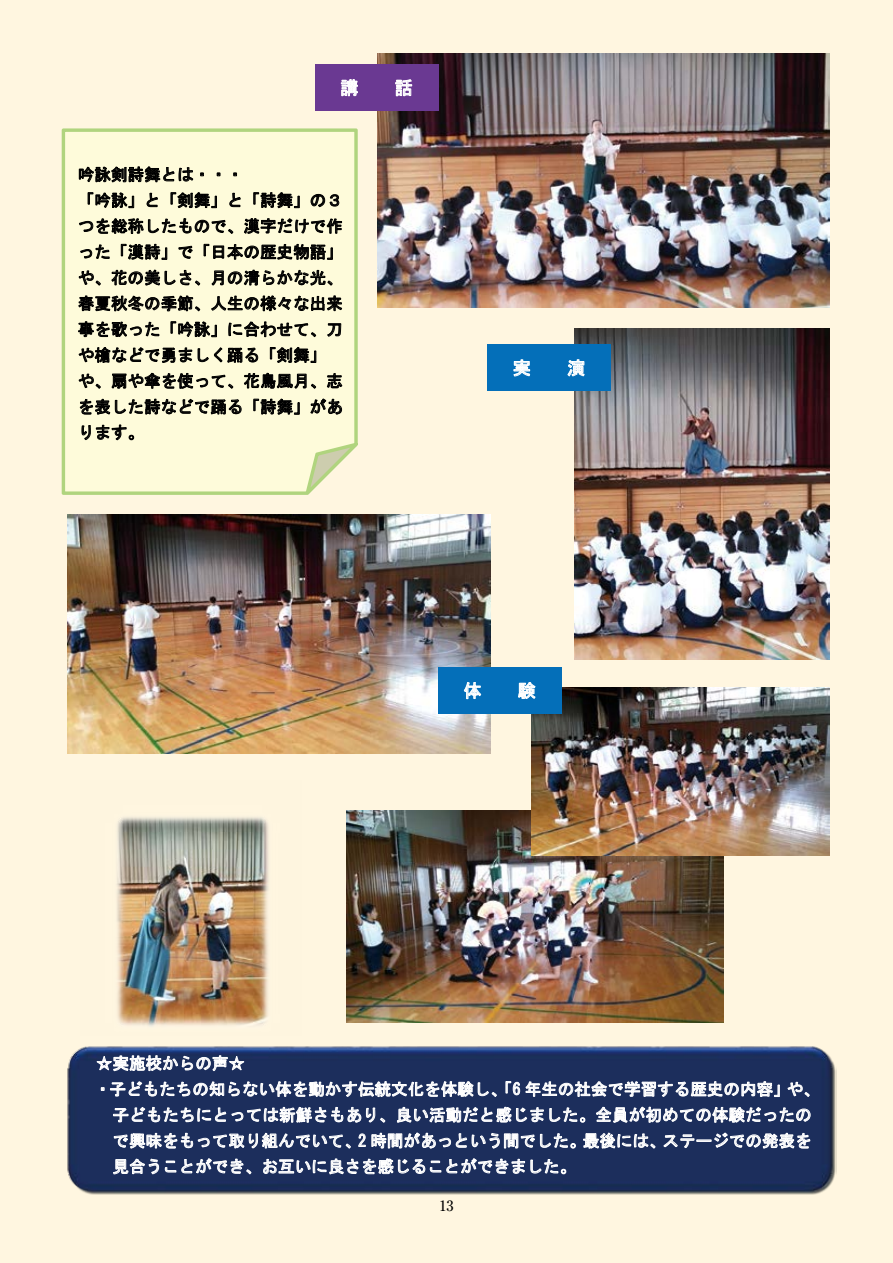
<style>
.page{position:relative;width:893px;height:1263px;background:#fff6e0}
.page>*{position:absolute;margin:0;border:0;box-sizing:border-box;transform-origin:0 0}
.t1{font:18px "MS Gothic";color:#fff}
.t2{font:16.5px "MS Gothic";letter-spacing:.005em;color:#fff}
.t3{font:16.5px/25.8px "MS Gothic";letter-spacing:.005em;color:#000}
.t4{font:15.75px "Century";color:#000}
.t5{font:500 14.25px "Ryumin Pr 6";color:#000}
</style>
<div class="page">
<img style="left:117px;top:817px;width:152px;height:210px">
<img style="left:67px;top:1046px;width:769px;height:149px">
<svg style="left:96px;top:1055px;width:714px;height:125px;background:#415076"></svg>
<img style="left:574px;top:329px;width:256px;height:330px">
<div style="left:487px;top:344px;width:124px;height:47px;background:#046fb9"></div>
<svg style="left:513px;top:359px;width:17px;height:17px"></svg>
<svg style="left:567px;top:359px;width:18px;height:17px"></svg>
<img style="left:68px;top:515px;width:423px;height:238px">
<svg style="left:62px;top:128px;width:296px;height:367px"></svg>
<svg style="left:79px;top:166px;width:263px;height:68px"></svg>
<svg style="left:80px;top:244px;width:30px;height:15px"></svg>
<svg style="left:121px;top:244px;width:46px;height:16px"></svg>
<svg style="left:178px;top:246px;width:15px;height:13px"></svg>
<svg style="left:204px;top:244px;width:129px;height:16px"></svg>
<svg style="left:79px;top:270px;width:22px;height:16px"></svg>
<svg style="left:111px;top:270px;width:89px;height:18px"></svg>
<svg style="left:211px;top:270px;width:122px;height:19px"></svg>
<svg style="left:78px;top:295px;width:122px;height:16px"></svg>
<svg style="left:211px;top:295px;width:131px;height:16px"></svg>
<svg style="left:78px;top:321px;width:81px;height:16px"></svg>
<svg style="left:171px;top:321px;width:46px;height:16px"></svg>
<svg style="left:229px;top:322px;width:87px;height:15px"></svg>
<svg style="left:327px;top:323px;width:14px;height:14px"></svg>
<svg style="left:79px;top:347px;width:237px;height:44px"></svg>
<svg style="left:327px;top:373px;width:15px;height:15px"></svg>
<svg style="left:253px;top:399px;width:47px;height:16px"></svg>
<svg style="left:310px;top:398px;width:32px;height:16px"></svg>
<svg style="left:80px;top:399px;width:161px;height:41px"></svg>
<img style="left:346px;top:810px;width:378px;height:212px">
<img style="left:531px;top:688px;width:298px;height:168px">
<div style="left:438px;top:667px;width:123px;height:47px;background:#046fb9"></div>
<svg style="left:464px;top:682px;width:17px;height:17px"></svg>
<svg style="left:518px;top:682px;width:18px;height:35px"></svg>
<img style="left:377px;top:54px;width:452px;height:254px">
<div style="left:315px;top:64px;width:123px;height:47px;background:#6a3992"></div>
<svg style="left:341px;top:79px;width:17px;height:17px"></svg>
<svg style="left:395px;top:79px;width:17px;height:17px"></svg>
<p class="t1" style="left:340px;top:79px;width:19px">講</p>
<p class="t1" style="left:395px;top:79px;width:19px">話</p>
<p class="t3" style="left:78px;top:162px;width:266px">吟詠剣詩舞とは・・・<br>「吟詠」と「剣舞」と「詩舞」の３つを総称したもので、漢字だけで作った「漢詩」で「日本の歴史物語」や、花の美しさ、月の清らかな光、春夏秋冬の季節、人生の様々な出来事を歌った「吟詠」に合わせて、刀や槍などで勇ましく踊る「剣舞」や、扇や傘を使って、花鳥風月、志を表した詩などで踊る「詩舞」があります。</p>
<p class="t1" style="left:513px;top:359px;width:19px">実</p>
<p class="t1" style="left:567px;top:359px;width:19px">演</p>
<p class="t1" style="left:464px;top:682px;width:19px">体</p>
<p class="t1" style="left:518px;top:682px;width:19px">験</p>
<p class="t2" style="left:96px;top:1055px;width:150px">☆実施校からの声☆</p>
<p class="t2" style="left:95px;top:1081px;width:727px">・子どもたちの知らない体を動かす伝統文化を体験し、「6 年生の社会で学習する歴史の内容」や、</p>
<p class="t2" style="left:113px;top:1106px;width:701px">子どもたちにとっては新鮮さもあり、良い活動だと感じました。全員が初めての体験だったの</p>
<p class="t2" style="left:113px;top:1132px;width:701px">で興味をもって取り組んでいて、2 時間があっという間でした。最後には、ステージでの発表を</p>
<p class="t2" style="left:113px;top:1158px;width:465px">見合うことができ、お互いに良さを感じることができました。</p>
<p class="t4" style="left:438px;top:1192px;width:19px">13</p>
<p class="t5" style="left:439px;top:1194px;width:16px">13</p>
</div>
